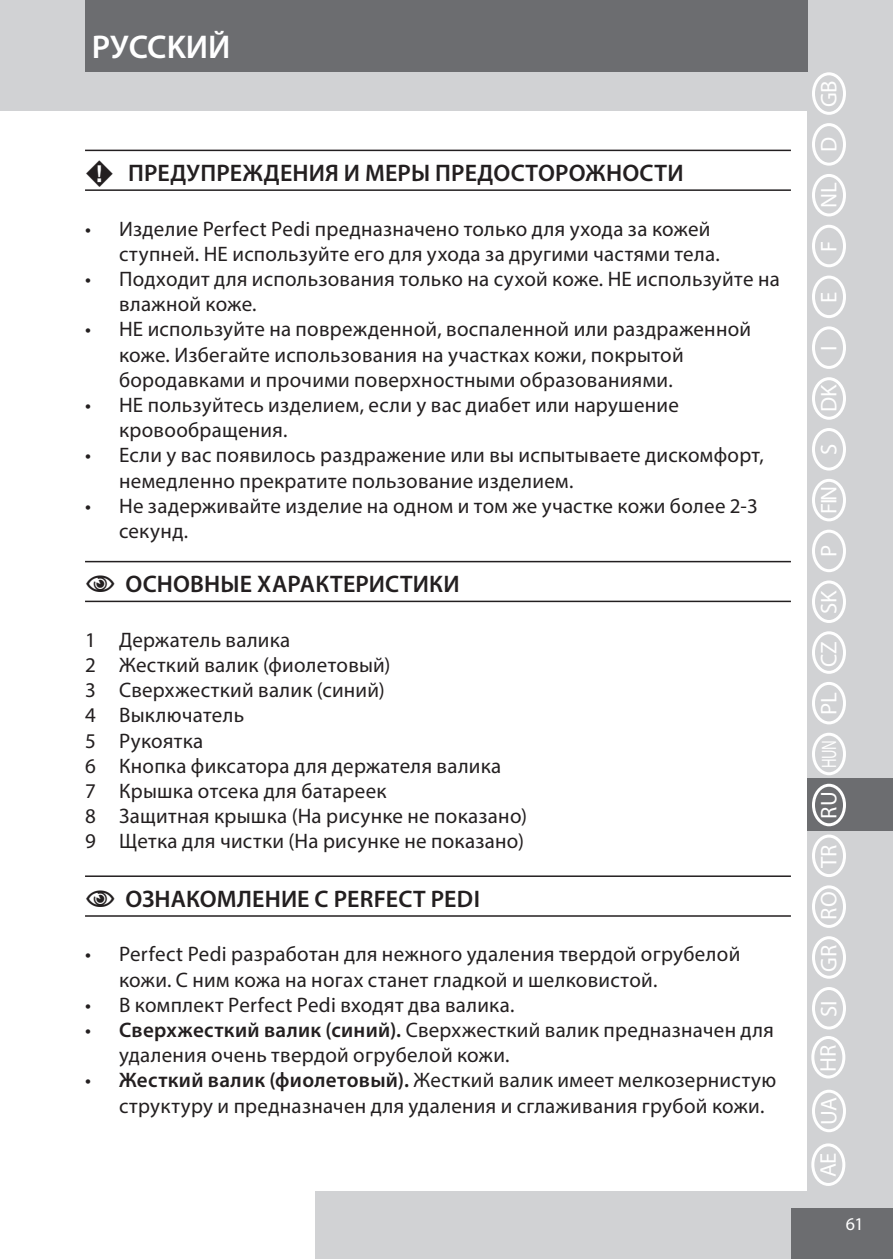
<style>
.page{position:relative;width:893px;height:1259px;background:#fff}
.page>*{position:absolute;margin:0;border:0;box-sizing:border-box;transform-origin:0 0}
.t1{font:600 33px "Myriad Pro";color:#fff}
.heading{font:600 24px "Myriad Pro";letter-spacing:.005em;color:#231f20}
.t2{font:22.8px "Myriad Pro";color:#fff}
.default{font:21px/25.2px "Myriad Pro";letter-spacing:.015em;color:#231f20}
.t3{font:21px "Myriad Pro";color:#fff;scale:.7 1}
.t4{font:18px "Myriad Pro";color:#fff}
.s1{font-family:"Myriad Points";font-weight:400}
.s2{font-weight:600}
</style>
<div class="page">
<div style="left:315px;top:1191px;width:578px;height:68px;background:#d1d2d4"></div>
<div style="left:791px;top:1208px;width:102px;height:51px;background:#6c6d70"></div>
<div style="left:0;top:0;width:893px;height:111px;background:#d1d2d4"></div>
<div style="left:85px;top:0;width:723px;height:72px;background:#6c6d70"></div>
<div style="left:808px;top:90px;width:85px;height:1111px;background:#d1d2d4"></div>
<hr style="left:85px;top:150px;width:706px;height:1px;background:#231f20">
<hr style="left:85px;top:189px;width:706px;height:2px;background:#231f20">
<hr style="left:85px;top:561px;width:706px;height:1px;background:#231f20">
<hr style="left:85px;top:600px;width:706px;height:2px;background:#231f20">
<hr style="left:85px;top:875px;width:706px;height:2px;background:#231f20">
<hr style="left:85px;top:915px;width:706px;height:1px;background:#231f20">
<div style="left:808px;top:778px;width:85px;height:53px;background:#6c6d70"></div>
<div style="left:812px;top:72px;width:34px;height:43px;border:3px solid #fff;border-radius:50%"></div>
<div style="left:812px;top:123px;width:34px;height:43px;border:3px solid #fff;border-radius:50%"></div>
<div style="left:812px;top:174px;width:34px;height:42px;border:3px solid #fff;border-radius:50%"></div>
<div style="left:812px;top:225px;width:34px;height:42px;border:3px solid #fff;border-radius:50%"></div>
<div style="left:812px;top:275px;width:34px;height:43px;border:3px solid #fff;border-radius:50%"></div>
<div style="left:812px;top:326px;width:34px;height:43px;border:3px solid #fff;border-radius:50%"></div>
<div style="left:812px;top:377px;width:34px;height:43px;border:3px solid #fff;border-radius:50%"></div>
<div style="left:812px;top:428px;width:34px;height:42px;border:3px solid #fff;border-radius:50%"></div>
<div style="left:812px;top:479px;width:34px;height:42px;border:3px solid #fff;border-radius:50%"></div>
<div style="left:812px;top:529px;width:34px;height:43px;border:3px solid #fff;border-radius:50%"></div>
<div style="left:812px;top:580px;width:34px;height:43px;border:3px solid #fff;border-radius:50%"></div>
<div style="left:812px;top:631px;width:34px;height:43px;border:3px solid #fff;border-radius:50%"></div>
<div style="left:812px;top:732px;width:34px;height:43px;border:3px solid #fff;border-radius:50%"></div>
<div style="left:812px;top:682px;width:34px;height:42px;border:3px solid #fff;border-radius:50%"></div>
<div style="left:812px;top:783px;width:34px;height:43px;border:3px solid #fff;border-radius:50%"></div>
<div style="left:812px;top:834px;width:34px;height:43px;border:3px solid #fff;border-radius:50%"></div>
<div style="left:812px;top:885px;width:34px;height:43px;border:3px solid #fff;border-radius:50%"></div>
<div style="left:812px;top:936px;width:34px;height:42px;border:3px solid #fff;border-radius:50%"></div>
<div style="left:812px;top:987px;width:34px;height:42px;border:3px solid #fff;border-radius:50%"></div>
<div style="left:811px;top:1143px;width:34px;height:43px;border:3px solid #fff;border-radius:50%"></div>
<div style="left:811px;top:1036px;width:34px;height:42px;border:3px solid #fff;border-radius:50%"></div>
<div style="left:812px;top:1089px;width:34px;height:43px;border:3px solid #fff;border-radius:50%"></div>
<p class="t1" style="left:92px;top:25px;width:140px">PУCCKИЙ</p>
<p class="heading" style="left:85px;top:158px;width:600px"><span class="s1">F</span> ПРЕДУПРЕЖДЕНИЯ И МЕРЫ ПРЕДОСТОРОЖНОСТИ</p>
<p class="default" style="left:119px;top:216px;width:602px;text-indent:-34px">• Изделие Perfect Pedi предназначено только для ухода за кожей ступней. НЕ используйте его для ухода за другими частями тела.</p>
<p class="default" style="left:119px;top:266px;width:662px;text-indent:-34px">• Подходит для использования только на сухой коже. НЕ используйте на влажной коже.</p>
<p class="default" style="left:119px;top:316px;width:634px;text-indent:-34px">• НЕ используйте на поврежденной, воспаленной или раздраженной коже. Избегайте использования на участках кожи, покрытой бородавками и прочими поверхностными образованиями.</p>
<p class="default" style="left:119px;top:392px;width:561px;text-indent:-34px">• НЕ пользуйтесь изделием, если у вас диабет или нарушение кровообращения.</p>
<p class="default" style="left:119px;top:442px;width:646px;text-indent:-34px">• Если у вас появилось раздражение или вы испытываете дискомфорт, немедленно прекратите пользование изделием.</p>
<p class="default" style="left:119px;top:493px;width:640px;text-indent:-34px">• Не задерживайте изделие на одном и том же участке кожи более 2-3 секунд.</p>
<p class="heading" style="left:85px;top:569px;width:376px"><span class="s1">C</span> ОСНОВНЫЕ ХАРАКТЕРИСТИКИ</p>
<p class="default" style="left:85px;top:627px;width:207px">1 Держатель валика</p>
<p class="default" style="left:85px;top:652px;width:307px">2 Жесткий валик (фиолетовый)</p>
<p class="default" style="left:85px;top:677px;width:301px">3 Сверхжесткий валик (синий)</p>
<p class="default" style="left:85px;top:702px;width:161px">4 Выключатель</p>
<p class="default" style="left:85px;top:727px;width:120px">5 Рукоятка</p>
<p class="default" style="left:85px;top:753px;width:418px">6 Кнопка фиксатора для держателя валика</p>
<p class="default" style="left:85px;top:778px;width:303px">7 Крышка отсека для батареек</p>
<p class="default" style="left:85px;top:803px;width:444px">8 Защитная крышка (На рисунке не показано)</p>
<p class="default" style="left:85px;top:828px;width:440px">9 Щетка для чистки (На рисунке не показано)</p>
<p class="heading" style="left:85px;top:883px;width:396px"><span class="s1">C</span> ОЗНАКОМЛЕНИЕ С PERFECT PEDI</p>
<p class="default" style="left:119px;top:941px;width:623px;text-indent:-34px">• Perfect Pedi разработан для нежного удаления твердой огрубелой кожи. С ним кожа на ногах станет гладкой и шелковистой.</p>
<p class="default" style="left:85px;top:992px;width:431px">• В комплект Perfect Pedi входят два валика.</p>
<p class="default" style="left:119px;top:1017px;width:656px;text-indent:-34px">• <span class="s2">Сверхжесткий валик (синий).</span> Cверхжесткий валик предназначен для удаления очень твердой огрубелой кожи.</p>
<p class="default" style="left:119px;top:1067px;width:659px;text-indent:-34px">• <span class="s2">Жесткий валик (фиолетовый).</span> Жесткий валик имеет мелкозернистую структуру и предназначен для удаления и сглаживания грубой кожи.</p>
<p class="t2" style="left:815px;top:107px;width:29px;rotate:-90deg">GB</p>
<p class="t2" style="left:815px;top:152px;width:17px;rotate:-90deg">D</p>
<p class="t2" style="left:815px;top:208px;width:27px;rotate:-90deg">NL</p>
<p class="t2" style="left:815px;top:252px;width:13px;rotate:-90deg">F</p>
<p class="t2" style="left:815px;top:303px;width:13px;rotate:-90deg">E</p>
<p class="t2" style="left:815px;top:350px;width:7px;rotate:-90deg">I</p>
<p class="t2" style="left:815px;top:412px;width:29px;rotate:-90deg">DK</p>
<p class="t2" style="left:815px;top:455px;width:13px;rotate:-90deg">S</p>
<p class="t2" style="left:815px;top:514px;width:30px;rotate:-90deg">FIN</p>
<p class="t2" style="left:815px;top:557px;width:14px;rotate:-90deg">P</p>
<p class="t2" style="left:815px;top:614px;width:25px;rotate:-90deg">SK</p>
<p class="t2" style="left:815px;top:667px;width:27px;rotate:-90deg">CZ</p>
<p class="t2" style="left:815px;top:715px;width:24px;rotate:-90deg">PL</p>
<p class="t3" style="left:816px;top:768px;width:40px;rotate:-90deg">HUN</p>
<p class="t2" style="left:815px;top:818px;width:28px;rotate:-90deg">RU</p>
<p class="t2" style="left:815px;top:868px;width:25px;rotate:-90deg">TR</p>
<p class="t2" style="left:815px;top:919px;width:30px;rotate:-90deg">RO</p>
<p class="t2" style="left:815px;top:972px;width:28px;rotate:-90deg">GR</p>
<p class="t2" style="left:815px;top:1017px;width:18px;rotate:-90deg">SI</p>
<p class="t2" style="left:814px;top:1071px;width:29px;rotate:-90deg">HR</p>
<p class="t2" style="left:815px;top:1125px;width:29px;rotate:-90deg">UA</p>
<p class="t2" style="left:814px;top:1177px;width:27px;rotate:-90deg">AE</p>
<p class="t4" style="left:846px;top:1212px;width:19px">61</p>
</div>
